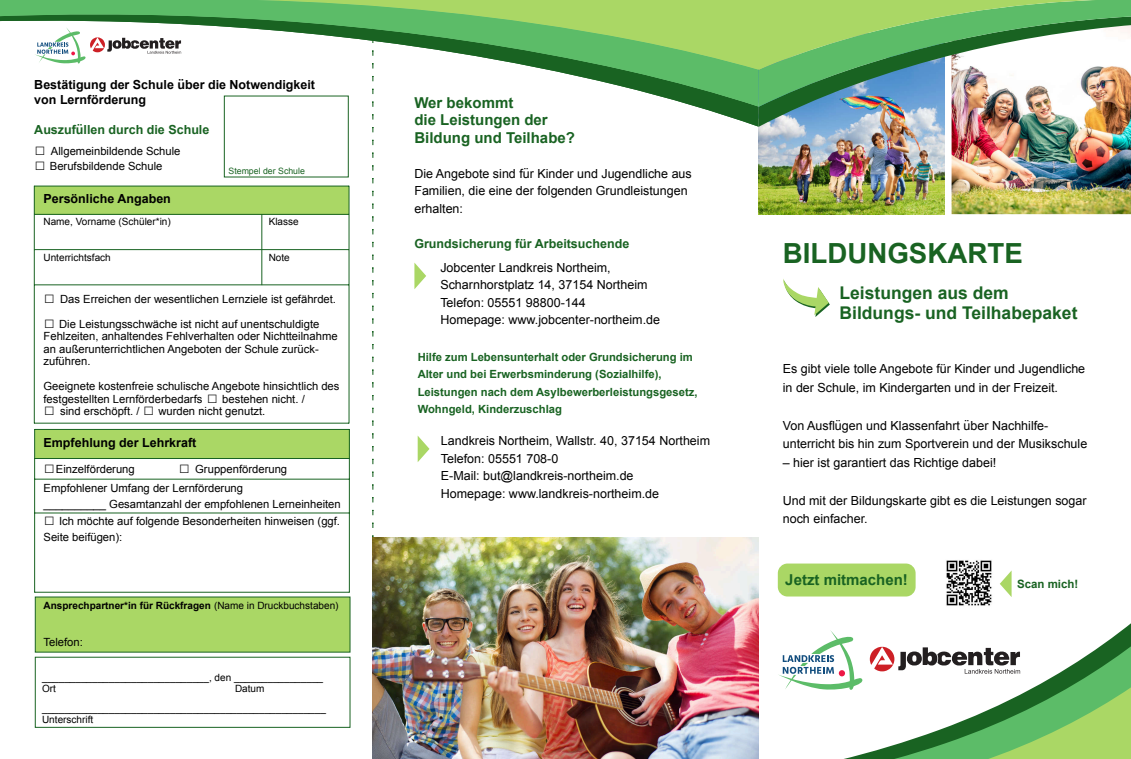
<style>
.page{position:relative;width:1131px;height:759px;background:#fff}
.page>*{position:absolute;margin:0;border:0;box-sizing:border-box;transform-origin:0 0}
.t1{font:700 27.62px "Arial";color:#196322}
.t2{font:700 17.5px/20px "Arial";color:#196322}
.t3{font:700 15px/17.5px "Arial";color:#196322}
.t4{font:12.5px/17.5px "Arial";color:#000}
.t5{font:700 12.5px/15px "Arial";color:#000}
.t6{font:700 12.5px "Arial";color:#196322}
.t7{font:700 11.5px "Arial";color:#196322}
.t8{font:11.25px/12.5px "Arial";color:#000}
.t9{font:700 11.25px/17.5px "Arial";color:#196322}
.t10{font:10px/11.2px "Arial";color:#000}
.t11{font:700 10px "Arial";color:#000}
.t12{font:8.75px "Arial";color:#196322}
.s1{font-weight:400}
</style>
<div class="page">
<svg style="left:372px;top:127px;width:1px;height:410px"></svg>
<img style="left:758px;top:127px;width:185px;height:87px">
<img style="left:951px;top:127px;width:179px;height:87px">
<svg style="left:758px;top:537px;width:372px;height:221px"></svg>
<svg style="left:777px;top:629px;width:243px;height:61px"></svg>
<img style="left:758px;top:107px;width:372px;height:20px">
<img style="left:758px;top:70px;width:372px;height:37px">
<svg style="left:894px;top:0;width:236px;height:70px"></svg>
<div style="left:34px;top:186px;width:315px;height:28px;background:#aad765"></div>
<hr style="left:34px;top:186px;width:1px;height:237px;background:#196322">
<hr style="left:349px;top:186px;width:1px;height:237px;background:#196322">
<hr style="left:34px;top:186px;width:315px;height:1px;background:#196322">
<hr style="left:34px;top:214px;width:315px;height:1px;background:#196322">
<hr style="left:34px;top:249px;width:315px;height:1px;background:#196322">
<hr style="left:34px;top:284px;width:315px;height:1px;background:#196322">
<hr style="left:34px;top:422px;width:315px;height:1px;background:#196322">
<div style="left:35px;top:429px;width:314px;height:29px;background:#aad765"></div>
<hr style="left:34px;top:429px;width:1px;height:163px;background:#196322">
<hr style="left:349px;top:429px;width:1px;height:163px;background:#196322">
<hr style="left:35px;top:429px;width:314px;height:1px;background:#196322">
<hr style="left:35px;top:458px;width:314px;height:1px;background:#196322">
<hr style="left:35px;top:478px;width:314px;height:1px;background:#196322">
<hr style="left:35px;top:512px;width:314px;height:1px;background:#196322">
<hr style="left:35px;top:591px;width:314px;height:1px;background:#196322">
<div style="left:35px;top:596px;width:315px;height:56px;background:#aad765"></div>
<div style="left:224px;top:95px;width:125px;height:82px;border:1px solid #196322"></div>
<svg style="left:783px;top:279px;width:46px;height:38px"></svg>
<img style="left:943px;top:557px;width:51px;height:51px">
<svg style="left:999px;top:570px;width:12px;height:27px"></svg>
<hr style="left:261px;top:214px;width:1px;height:70px;background:#196322">
<svg style="left:414px;top:262px;width:12px;height:27px"></svg>
<svg style="left:417px;top:435px;width:12px;height:27px"></svg>
<svg style="left:223px;top:107px;width:535px;height:20px"></svg>
<svg style="left:758px;top:0;width:136px;height:70px;background:#8dca64"></svg>
<svg style="left:0;top:0;width:758px;height:107px"></svg>
<img style="left:372px;top:537px;width:386px;height:221px">
<p class="t5" style="left:34px;top:78px;width:282px">Bestätigung der Schule über die Notwendigkeit von Lernförderung</p>
<p class="t6" style="left:34px;top:124px;width:177px">Auszufüllen durch die Schule</p>
<p class="t8" style="left:34px;top:144px;width:148px;line-height:15px">☐ Allgemeinbildende Schule ☐ Berufsbildende Schule</p>
<p class="t12" style="left:228px;top:167px;width:78px">Stempel der Schule</p>
<p class="t5" style="left:44px;top:193px;width:129px">Persönliche Angaben</p>
<p class="t10" style="left:44px;top:217px;width:129px">Name, Vorname (Schüler*in)</p>
<p class="t10" style="left:269px;top:217px;width:32px">Klasse</p>
<p class="t10" style="left:44px;top:253px;width:69px">Unterrichtsfach</p>
<p class="t10" style="left:269px;top:253px;width:23px">Note</p>
<p class="t8" style="left:44px;top:293px;width:294px">☐ Das Erreichen der wesentlichen Lernziele ist gefährdet.</p>
<p class="t8" style="left:44px;top:318px;width:295px">☐ Die Leistungsschwäche ist nicht auf unentschuldigte Fehlzeiten, anhaltendes Fehlverhalten oder Nichtteilnahme an außerunterrichtlichen Angeboten der Schule zurück&shy;zuführen.</p>
<p class="t8" style="left:44px;top:381px;width:297px">Geeignete kostenfreie schulische Angebote hinsichtlich des festgestellten Lernförderbedarfs ☐ bestehen nicht. /<br>☐ sind erschöpft. / ☐ wurden nicht genutzt.</p>
<p class="t5" style="left:44px;top:436px;width:154px">Empfehlung der Lehrkraft</p>
<p class="t8" style="left:44px;top:461px;width:245px;line-height:18.8px;text-indent:135px">☐ Gruppenförderung<br>Empfohlener Umfang der Lernförderung</p>
<p class="t8" style="left:44px;top:497px;width:299px;line-height:16.2px;text-align:justify">__________ Gesamtanzahl der empfohlenen Lerneinheiten ☐ Ich möchte auf folgende Besonderheiten hinweisen (ggf.<br>Seite beifügen):</p>
<p class="t8" style="left:44px;top:464px;width:93px">☐Einzelförderung</p>
<p class="t11" style="left:44px;top:601px;width:296px">Ansprechpartner*in für Rückfragen <span class="s1">(Name in Druckbuchstaben)</span></p>
<p class="t8" style="left:44px;top:637px;width:41px">Telefon:</p>
<p class="t10" style="left:42px;top:672px;width:282px">______________________________, den ________________<br>Ort</p>
<p class="t10" style="left:42px;top:679px;width:285px;line-height:20px;text-indent:193px">Datum ___________________________________________________</p>
<p class="t10" style="left:42px;top:714px;width:53px">Unterschrift</p>
<p class="t3" style="left:414px;top:95px;width:162px">Wer bekommt<br>die Leistungen der<br>Bildung und Teilhabe?</p>
<p class="t4" style="left:414px;top:166px;width:279px">Die Angebote sind für Kinder und Jugendliche aus<br>Familien, die eine der folgenden Grundleistungen erhalten:</p>
<p class="t6" style="left:414px;top:238px;width:216px">Grundsicherung für Arbeitsuchende</p>
<p class="t4" style="left:440px;top:259px;width:221px">Jobcenter Landkreis Northeim, Scharnhorstplatz 14, 37154 Northeim Telefon: 05551 98800-144<br>Homepage: www.jobcenter-northeim.de</p>
<p class="t9" style="left:417px;top:349px;width:281px">Hilfe zum Lebensunterhalt oder Grundsicherung im Alter und bei Erwerbsminderung (Sozialhilfe), Leistungen nach dem Asylbewerberleistungsgesetz, Wohngeld, Kinderzuschlag</p>
<p class="t4" style="left:441px;top:433px;width:271px">Landkreis Northeim, Wallstr. 40, 37154 Northeim Telefon: 05551 708-0<br>E-Mail: but@landkreis-northeim.de<br>Homepage: www.landkreis-northeim.de</p>
<h1 class="t1" style="left:782px;top:243px;width:241px">BILDUNGSKARTE</h1>
<h2 class="t2" style="left:839px;top:284px;width:239px">Leistungen aus dem<br>Bildungs- und Teilhabepaket</h2>
<p class="t4" style="left:782px;top:360px;width:304px;line-height:18.8px">Es gibt viele tolle Angebote für Kinder und Jugendliche in der Schule, im Kindergarten und in der Freizeit.</p>
<p class="t4" style="left:782px;top:416px;width:306px;line-height:18.8px">Von Ausflügen und Klassenfahrt über Nachhilfe&shy;unterricht bis hin zum Sportverein und der Musikschule</p>
<p class="t4" style="left:782px;top:455px;width:215px">– hier ist garantiert das Richtige dabei!</p>
<p class="t4" style="left:782px;top:491px;width:305px;line-height:18.8px">Und mit der Bildungskarte gibt es die Leistungen sogar noch einfacher.</p>
<p class="t3" style="left:785px;top:571px;width:124px">Jetzt mitmachen!</p>
<p class="t7" style="left:1017px;top:579px;width:63px">Scan mich!</p>
</div>
